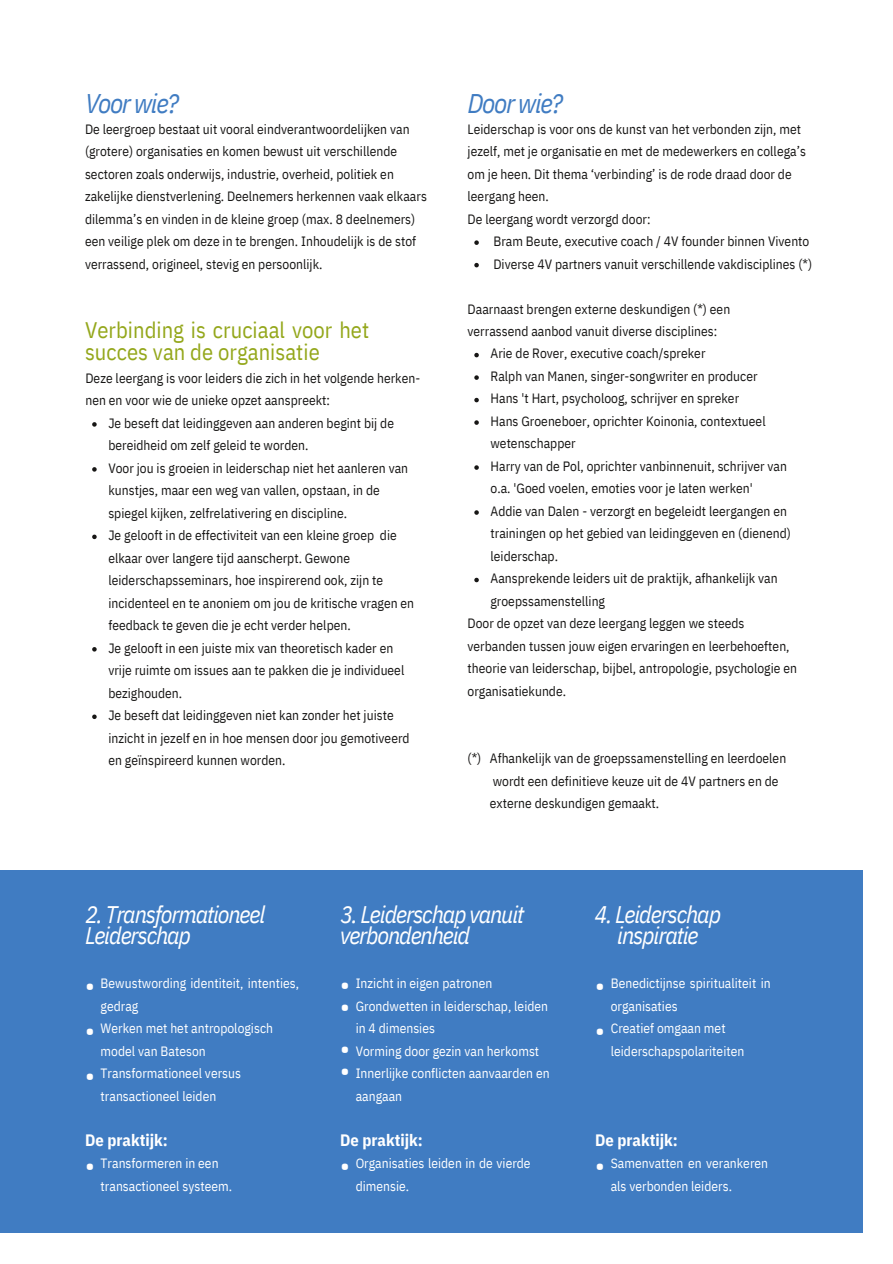
<style>
.page{position:relative;width:893px;height:1264px;background:#fff}
.page>*{position:absolute;margin:0;border:0;box-sizing:border-box;transform-origin:0 0}
.t1{font:italic 27px "IBM Plex Sans Cond";letter-spacing:-.045em;color:#407cc2}
.t2{font:27px/45px "IBM Plex Sans Cond";color:#fff}
.t3{font:italic 24px/21.3px "IBM Plex Sans Cond";letter-spacing:-.045em;color:#fff;text-align:center}
.t4{font:22.5px/22.5px "IBM Plex Sans Cond";color:#94a71b}
.t5{font:700 16.5px "IBM Plex Sans Cond";color:#fff}
.t6{font:13.5px/22.5px "IBM Plex Sans Cond";color:#171615}
.t7{font:13.5px/22.5px "IBM Plex Sans Cond";color:#fff}
</style>
<div class="page">
<div style="left:0;top:869px;width:862px;height:363px;background:#407cc2"></div>
<svg style="left:92px;top:422px;width:5px;height:4px"></svg>
<svg style="left:92px;top:467px;width:5px;height:4px"></svg>
<svg style="left:92px;top:534px;width:5px;height:5px"></svg>
<svg style="left:92px;top:647px;width:5px;height:4px"></svg>
<svg style="left:92px;top:714px;width:5px;height:5px"></svg>
<svg style="left:474px;top:240px;width:5px;height:5px"></svg>
<svg style="left:474px;top:263px;width:5px;height:4px"></svg>
<svg style="left:474px;top:353px;width:5px;height:4px"></svg>
<svg style="left:474px;top:375px;width:5px;height:5px"></svg>
<svg style="left:474px;top:398px;width:5px;height:4px"></svg>
<svg style="left:474px;top:420px;width:5px;height:5px"></svg>
<svg style="left:474px;top:465px;width:5px;height:5px"></svg>
<svg style="left:474px;top:510px;width:5px;height:5px"></svg>
<svg style="left:474px;top:577px;width:5px;height:5px"></svg>
<p class="t1" style="left:85px;top:86px;width:95px">Voor wie?</p>
<p class="t1" style="left:467px;top:86px;width:97px">Door wie?</p>
<p class="t6" style="left:85px;top:117px;width:343px">De leergroep bestaat uit vooral eindverantwoordelijken van (grotere) organisaties en komen bewust uit verschillende sectoren zoals onderwijs, industrie, overheid, politiek en zakelijke dienstverlening. Deelnemers herkennen vaak elkaars dilemma’s en vinden in de kleine groep (max. 8 deelnemers) een veilige plek om deze in te brengen. Inhoudelijk is de stof verrassend, origineel, stevig en persoonlijk.</p>
<p class="t4" style="left:85px;top:318px;width:286px">Verbinding is cruciaal voor het succes van de organisatie</p>
<p class="t6" style="left:85px;top:366px;width:336px">Deze leergang is voor leiders die zich in het volgende herken&shy;nen en voor wie de unieke opzet aanspreekt:</p>
<p class="t6" style="left:108px;top:411px;width:287px">Je beseft dat leidinggeven aan anderen begint bij de bereidheid om zelf geleid te worden.</p>
<p class="t6" style="left:108px;top:456px;width:301px">Voor jou is groeien in leiderschap niet het aanleren van kunstjes, maar een weg van vallen, opstaan, in de spiegel kijken, zelfrelativering en discipline.</p>
<p class="t6" style="left:108px;top:524px;width:307px">Je gelooft in de effectiviteit van een kleine groep die elkaar over langere tijd aanscherpt. Gewone leiderschapsseminars, hoe inspirerend ook, zijn te incidenteel en te anoniem om jou de kritische vragen en feedback te geven die je echt verder helpen.</p>
<p class="t6" style="left:108px;top:636px;width:297px">Je gelooft in een juiste mix van theoretisch kader en vrije ruimte om issues aan te pakken die je individueel bezighouden.</p>
<p class="t6" style="left:108px;top:704px;width:303px">Je beseft dat leidinggeven niet kan zonder het juiste inzicht in jezelf en in hoe mensen door jou gemotiveerd en geïnspireerd kunnen worden.</p>
<p class="t6" style="left:467px;top:117px;width:340px">Leiderschap is voor ons de kunst van het verbonden zijn, met jezelf, met je organisatie en met de medewerkers en collega’s om je heen. Dit thema ‘verbinding’ is de rode draad door de leergang heen.</p>
<p class="t6" style="left:467px;top:207px;width:184px">De leergang wordt verzorgd door:</p>
<p class="t6" style="left:493px;top:230px;width:317px">Bram Beute, executive coach / 4V founder binnen Vivento</p>
<p class="t6" style="left:493px;top:252px;width:320px">Diverse 4V partners vanuit verschillende vakdisciplines (*)</p>
<p class="t6" style="left:467px;top:297px;width:264px">Daarnaast brengen externe deskundigen (*) een</p>
<p class="t6" style="left:467px;top:320px;width:251px">verrassend aanbod vanuit diverse disciplines:</p>
<p class="t6" style="left:490px;top:342px;width:216px">Arie de Rover, executive coach/spreker</p>
<p class="t6" style="left:490px;top:364px;width:268px">Ralph van Manen, singer-songwriter en producer</p>
<p class="t6" style="left:490px;top:387px;width:250px">Hans 't Hart, psycholoog, schrijver en spreker</p>
<p class="t6" style="left:490px;top:409px;width:277px">Hans Groeneboer, oprichter Koinonia, contextueel wetenschapper</p>
<p class="t6" style="left:490px;top:454px;width:298px">Harry van de Pol, oprichter vanbinnenuit, schrijver van o.a. 'Goed voelen, emoties voor je laten werken'</p>
<p class="t6" style="left:490px;top:499px;width:302px">Addie van Dalen - verzorgt en begeleidt leergangen en trainingen op het gebied van leidinggeven en (dienend) leiderschap.</p>
<p class="t6" style="left:490px;top:567px;width:288px">Aansprekende leiders uit de praktijk, afhankelijk van groepssamenstelling</p>
<p class="t6" style="left:467px;top:612px;width:331px">Door de opzet van deze leergang leggen we steeds verbanden tussen jouw eigen ervaringen en leerbehoeften, theorie van leiderschap, bijbel, antropologie, psychologie en</p>
<p class="t6" style="left:467px;top:679px;width:100px">organisatiekunde.</p>
<p class="t6" style="left:467px;top:747px;width:15px">(*)</p>
<p class="t6" style="left:490px;top:747px;width:298px">Afhankelijk van de groepssamenstelling en leerdoelen wordt een definitieve keuze uit de 4V partners en de</p>
<p class="t6" style="left:490px;top:792px;width:171px">externe deskundigen gemaakt.</p>
<p class="t3" style="left:85px;top:902px;width:182px">2. Transformationeel</p>
<p class="t3" style="left:85px;top:924px;width:107px">Leiderschap</p>
<p class="t7" style="left:101px;top:971px;width:200px">Bewustwording identiteit, intenties, gedrag</p>
<p class="t7" style="left:101px;top:1016px;width:174px">Werken met het antropologisch model van Bateson</p>
<p class="t7" style="left:101px;top:1061px;width:142px">Transformationeel versus transactioneel leiden</p>
<p class="t2" style="left:85px;top:962px;width:11px;text-align:justify">• • •</p>
<p class="t3" style="left:340px;top:902px;width:186px">3. Leiderschap vanuit</p>
<p class="t3" style="left:340px;top:924px;width:132px">verbondenheid</p>
<p class="t7" style="left:355px;top:971px;width:194px">Inzicht in eigen patronen<br>Grondwetten in leiderschap, leiden in 4 dimensies</p>
<p class="t7" style="left:355px;top:1039px;width:195px">Vorming door gezin van herkomst<br>Innerlijke conflicten aanvaarden en aangaan</p>
<p class="t2" style="left:340px;top:973px;width:11px;line-height:21.3px">• •</p>
<p class="t2" style="left:340px;top:1037px;width:11px;line-height:21.3px">• •</p>
<p class="t3" style="left:594px;top:902px;width:128px">4. Leiderschap inspiratie</p>
<p class="t2" style="left:595px;top:962px;width:11px">• •</p>
<p class="t7" style="left:610px;top:971px;width:161px">Benedictijnse spiritualiteit in organisaties</p>
<p class="t7" style="left:610px;top:1016px;width:135px">Creatief omgaan met leiderschapspolariteiten</p>
<p class="t5" style="left:85px;top:1128px;width:84px">De praktijk:</p>
<p class="t5" style="left:340px;top:1128px;width:84px">De praktijk:</p>
<p class="t5" style="left:595px;top:1128px;width:84px">De praktijk:</p>
<p class="t7" style="left:101px;top:1151px;width:133px">Transformeren in een transactioneel systeem.</p>
<p class="t2" style="left:85px;top:1141px;width:11px">•</p>
<p class="t2" style="left:340px;top:1141px;width:11px">•</p>
<p class="t7" style="left:355px;top:1151px;width:176px">Organisaties leiden in de vierde dimensie.</p>
<p class="t2" style="left:595px;top:1141px;width:11px">•</p>
<p class="t7" style="left:610px;top:1151px;width:159px">Samenvatten en verankeren als verbonden leiders.</p>
</div>
